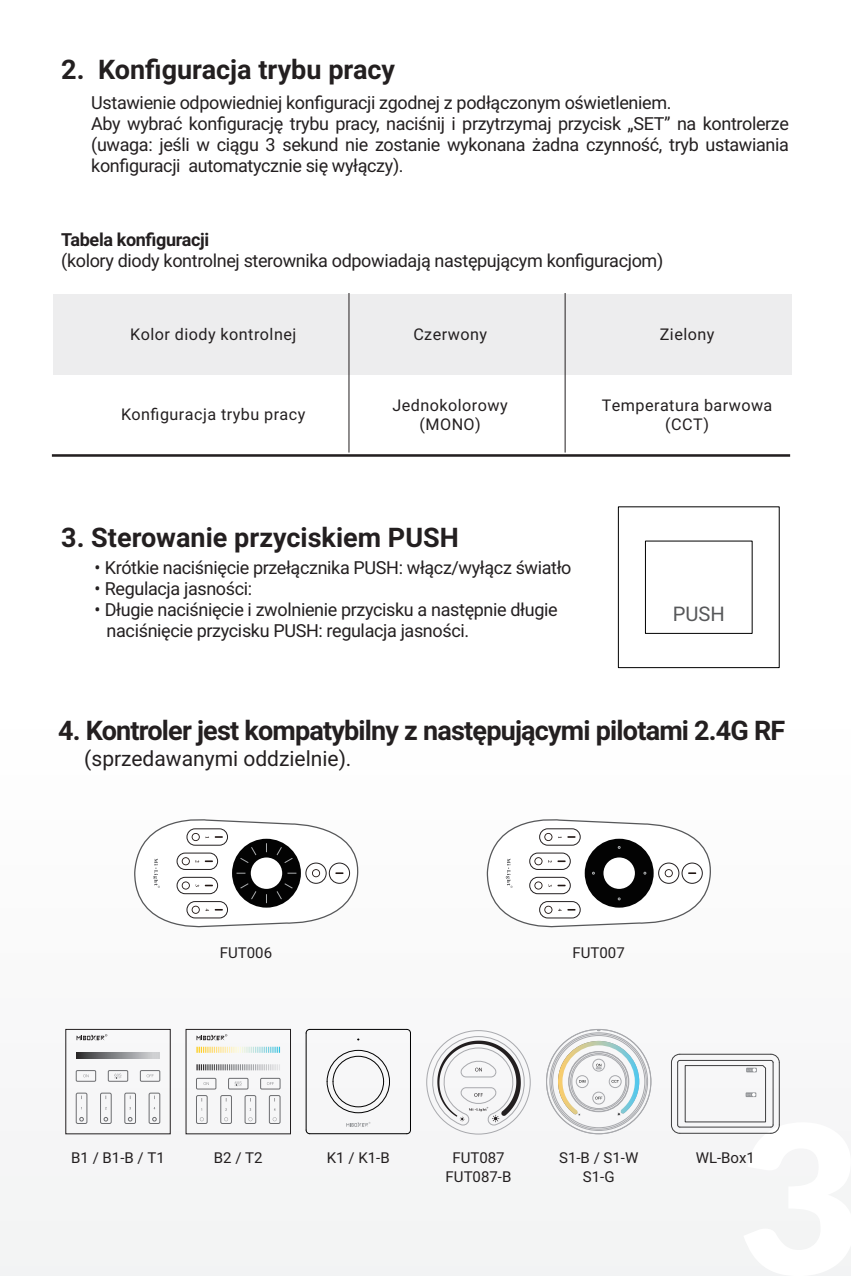
<style>
.page{position:relative;width:851px;height:1276px;background:#fff}
.page>*{position:absolute;margin:0;border:0;box-sizing:border-box;transform-origin:0 0}
.t1{font:700 27px "Roboto";letter-spacing:-.03em;color:#231f20}
.t2{font:700 27px "Roboto";color:#231f20}
.t3{font:21px "Roboto";color:#231f20}
.t4{font:20.1px "Roboto";color:#57585a}
.t5{font:18px/21px "Roboto";letter-spacing:-.02em;color:#231f20}
.t6{font:700 18px "Roboto";letter-spacing:-.02em;color:#231f20}
.t7{font:16.2px/19.5px "Roboto";letter-spacing:.03em;color:#231f20;text-align:center}
.t8{font:15px/18.9px "Roboto";color:#231f20;text-align:center}
</style>
<div class="page">
<div style="left:0;top:706px;width:850px;height:570px;background:#f8f8f9"></div>
<svg style="left:134px;top:819px;width:225px;height:109px"></svg>
<svg style="left:486px;top:819px;width:225px;height:109px"></svg>
<svg style="left:76px;top:1052px;width:84px;height:6px"></svg>
<div style="left:76px;top:1093px;width:11px;height:30px;border:1px solid #6c6d70;border-radius:2px"></div>
<div style="left:100px;top:1093px;width:11px;height:30px;border:1px solid #6c6d70;border-radius:2px"></div>
<svg style="left:104px;top:1117px;width:4px;height:4px"></svg>
<div style="left:125px;top:1093px;width:10px;height:30px;border:1px solid #6c6d70;border-radius:2px"></div>
<svg style="left:128px;top:1117px;width:4px;height:4px"></svg>
<div style="left:149px;top:1093px;width:11px;height:30px;border:1px solid #6c6d70;border-radius:2px"></div>
<svg style="left:152px;top:1117px;width:4px;height:4px"></svg>
<svg style="left:83px;top:1074px;width:5px;height:3px"></svg>
<svg style="left:147px;top:1074px;width:7px;height:3px"></svg>
<svg style="left:114px;top:1073px;width:8px;height:5px"></svg>
<div style="left:76px;top:1070px;width:20px;height:11px;border:1px solid #6c6d70"></div>
<div style="left:108px;top:1070px;width:20px;height:11px;border:1px solid #6c6d70"></div>
<div style="left:140px;top:1070px;width:20px;height:11px;border:1px solid #6c6d70"></div>
<svg style="left:76px;top:1034px;width:31px;height:7px"></svg>
<div style="left:186px;top:1029px;width:105px;height:105px;border:1px solid #231f20"></div>
<svg style="left:196px;top:1064px;width:84px;height:6px"></svg>
<div style="left:196px;top:1095px;width:11px;height:28px;border:1px solid #6c6d70;border-radius:2px"></div>
<div style="left:220px;top:1095px;width:12px;height:28px;border:1px solid #6c6d70;border-radius:2px"></div>
<div style="left:245px;top:1095px;width:11px;height:28px;border:1px solid #6c6d70;border-radius:2px"></div>
<div style="left:269px;top:1095px;width:11px;height:28px;border:1px solid #6c6d70;border-radius:2px"></div>
<svg style="left:203px;top:1082px;width:6px;height:3px"></svg>
<svg style="left:267px;top:1082px;width:7px;height:3px"></svg>
<svg style="left:235px;top:1081px;width:7px;height:5px"></svg>
<div style="left:196px;top:1078px;width:20px;height:11px;border:1px solid #6c6d70"></div>
<div style="left:228px;top:1078px;width:20px;height:11px;border:1px solid #6c6d70"></div>
<div style="left:260px;top:1078px;width:20px;height:11px;border:1px solid #6c6d70"></div>
<svg style="left:196px;top:1034px;width:84px;height:18px"></svg>
<svg style="left:429px;top:1036px;width:99px;height:89px"></svg>
<svg style="left:670px;top:1053px;width:109px;height:80px"></svg>
<svg style="left:558px;top:1041px;width:81px;height:75px"></svg>
<svg style="left:346px;top:1122px;width:24px;height:5px"></svg>
<hr style="left:305px;top:1033px;width:1px;height:97px;background:#000">
<svg style="left:305px;top:1129px;width:5px;height:5px"></svg>
<hr style="left:310px;top:1133px;width:97px;height:1px;background:#000">
<hr style="left:410px;top:1033px;width:1px;height:97px;background:#000">
<hr style="left:310px;top:1029px;width:97px;height:1px;background:#000">
<svg style="left:305px;top:1028px;width:5px;height:5px"></svg>
<svg style="left:326px;top:1049px;width:64px;height:64px"></svg>
<div style="left:618px;top:506px;width:161px;height:162px;border:1px solid #000"></div>
<div style="left:645px;top:541px;width:107px;height:93px;border:1px solid #000"></div>
<div style="left:53px;top:294px;width:738px;height:82px;background:#ededee"></div>
<div style="left:53px;top:375px;width:738px;height:81px;background:#fff"></div>
<hr style="left:52px;top:454px;width:738px;height:3px;background:#231f20">
<hr style="left:348px;top:293px;width:1px;height:159px;background:#231f20">
<hr style="left:564px;top:293px;width:1px;height:159px;background:#231f20">
<h1 class="t2" style="left:61px;top:50px;width:335px">2. Konfiguracja trybu pracy</h1>
<p class="t5" style="left:91px;top:91px;width:699px">Ustawienie odpowiedniej konfiguracji zgodnej z podłączonym oświetleniem.<br>Aby wybrać konfigurację trybu pracy, naciśnij i przytrzymaj przycisk „SET” na kontrolerze (uwaga: jeśli w ciągu 3 sekund nie zostanie wykonana żadna czynność, tryb ustawiania konfiguracji automatycznie się wyłączy).</p>
<p class="t6" style="left:61px;top:227px;width:149px">Tabela konfiguracji</p>
<p class="t5" style="left:61px;top:249px;width:603px">(kolory diody kontrolnej sterownika odpowiadają następującym konfiguracjom)</p>
<p class="t7" style="left:130px;top:323px;width:168px">Kolor diody kontrolnej</p>
<p class="t7" style="left:413px;top:323px;width:75px">Czerwony</p>
<p class="t7" style="left:659px;top:323px;width:56px">Zielony</p>
<p class="t7" style="left:121px;top:404px;width:186px">Konfiguracja trybu pracy</p>
<p class="t7" style="left:392px;top:394px;width:117px">Jednokolorowy (MONO)</p>
<p class="t7" style="left:601px;top:394px;width:172px">Temperatura barwowa (CCT)</p>
<h1 class="t2" style="left:61px;top:518px;width:399px">3. Sterowanie przyciskiem PUSH</h1>
<p class="t5" style="left:94px;top:557px;width:478px">• Krótkie naciśnięcie przełącznika PUSH: włącz/wyłącz światło</p>
<p class="t5" style="left:94px;top:578px;width:159px">• Regulacja jasności:</p>
<p class="t5" style="left:107px;top:599px;width:452px;text-indent:-12px">• Długie naciśnięcie i zwolnienie przycisku a następnie długie naciśnięcie przycisku PUSH: regulacja jasności.</p>
<p class="t4" style="left:672px;top:599px;width:53px">PUSH</p>
<h1 class="t1" style="left:58px;top:712px;width:728px">4. Kontroler jest kompatybilny z następującymi pilotami 2.4G RF</h1>
<p class="t3" style="left:84px;top:743px;width:268px">(sprzedawanymi oddzielnie).</p>
<p class="t8" style="left:220px;top:942px;width:54px">FUT006</p>
<p class="t8" style="left:572px;top:942px;width:54px">FUT007</p>
<p class="t8" style="left:71px;top:1147px;width:95px">B1 / B1-B / T1</p>
<p class="t8" style="left:214px;top:1147px;width:50px">B2 / T2</p>
<p class="t8" style="left:327px;top:1147px;width:64px">K1 / K1-B</p>
<p class="t8" style="left:445px;top:1147px;width:67px">FUT087<br>FUT087-B</p>
<p class="t8" style="left:559px;top:1147px;width:81px">S1-B / S1-W<br>S1-G</p>
<p class="t8" style="left:695px;top:1147px;width:61px">WL-Box1</p>
</div>
